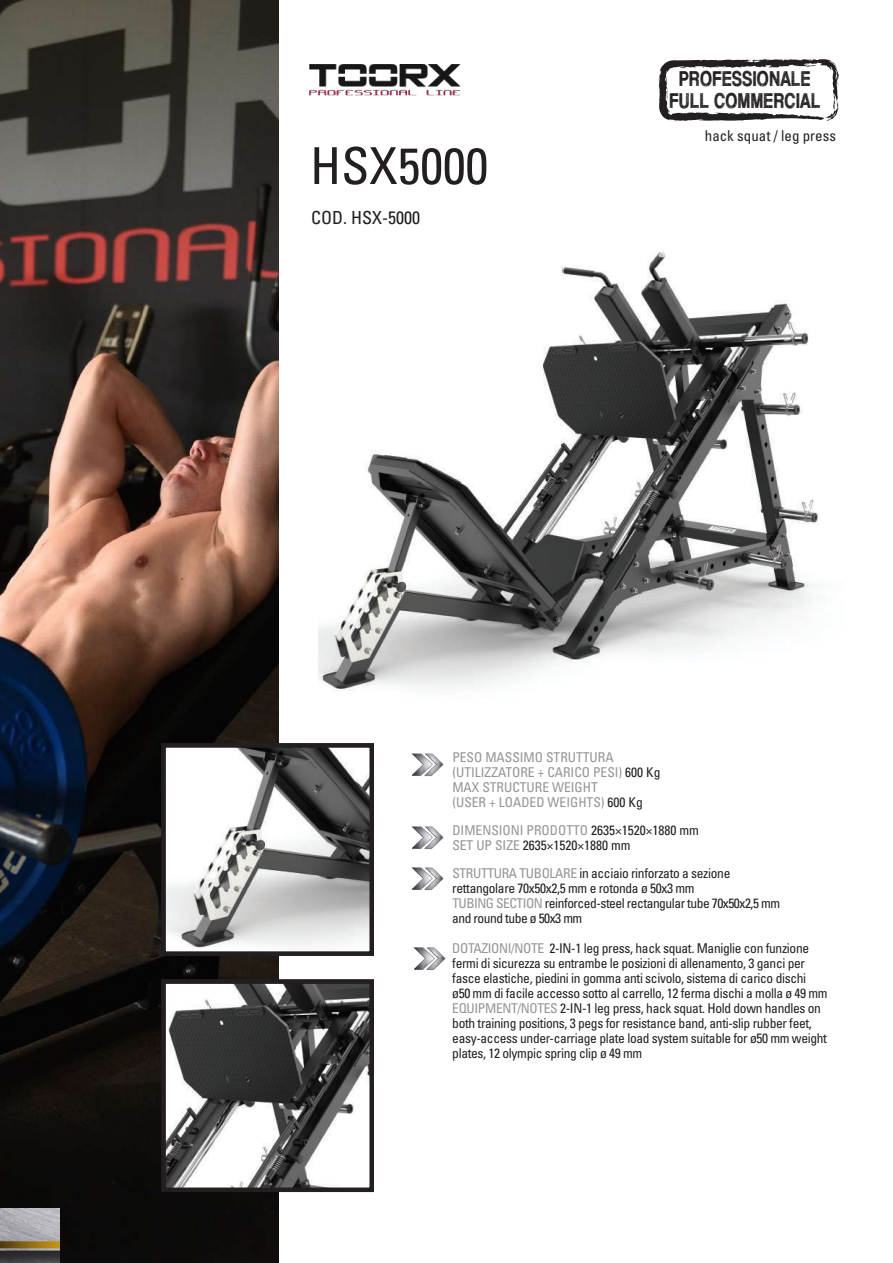
<style>
.page{position:relative;width:893px;height:1263px;background:#fff}
.page>*{position:absolute;margin:0;border:0;box-sizing:border-box;transform-origin:0 0}
.t1{font:condensed 50.85px "Univers LT Std";color:#231f20}
.t2{font:21.45px/21.3px "Thissideup";color:#231f20;text-align:center;scale:.95 1}
.t3{font:condensed 18px "Univers LT Std";color:#231f20}
.t4{font:condensed 15px "Univers LT Std";color:#231f20}
.t5{font:condensed 13.5px/15px "Univers LT Std";letter-spacing:-.025em;color:#231f20}
.t6{font:condensed 13.5px/15px "Univers LT Std";color:#939598}
.t7{font:condensed 13.5px/15px "Univers LT Std";color:#231f20}
.s1{color:#231f20}
.s2{color:#939598}
</style>
<div class="page">
<img style="left:319px;top:251px;width:500px;height:441px">
<img style="left:0;top:0;width:279px;height:1263px">
<img style="left:166px;top:748px;width:203px;height:203px">
<div style="left:161px;top:743px;width:213px;height:213px;border:4px solid #231f20"></div>
<img style="left:166px;top:984px;width:203px;height:203px">
<div style="left:161px;top:979px;width:213px;height:213px;border:4px solid #231f20"></div>
<img style="left:0;top:1209px;width:60px;height:54px">
<img style="left:411px;top:753px;width:33px;height:23px">
<img style="left:411px;top:826px;width:33px;height:23px">
<img style="left:411px;top:867px;width:33px;height:23px">
<img style="left:413px;top:947px;width:33px;height:23px">
<svg style="left:659px;top:59px;width:180px;height:62px"></svg>
<img style="left:309px;top:65px;width:152px;height:31px">
<h1 class="t1" style="left:310px;top:147px;width:180px">HSX5000</h1>
<h3 class="t3" style="left:311px;top:211px;width:110px">COD. HSX-5000</h3>
<h2 class="t2" style="left:669px;top:69px;width:161px">PROFESSIONALE<br>FULL COMMERCIAL</h2>
<p class="t4" style="left:705px;top:130px;width:133px">hack squat / leg press</p>
<p class="t6" style="left:452px;top:751px;width:210px">PESO MASSIMO STRUTTURA (UTILIZZATORE + CARICO PESI) <span class="s1">600 Kg<br></span>MAX STRUCTURE WEIGHT<br>(USER + LOADED WEIGHTS) <span class="s1">600 Kg</span></p>
<p class="t7" style="left:452px;top:824px;width:248px"><span class="s2">DIMENSIONI PRODOTTO</span> 2635×1520×1880 mm<br><span class="s2">SET UP SIZE</span> 2635×1520×1880 mm</p>
<p class="t5" style="left:452px;top:866px;width:329px"><span class="s2">STRUTTURA TUBOLARE</span> in acciaio rinforzato a sezione rettangolare 70x50x2,5 mm e rotonda ø 50x3 mm<br><span class="s2">TUBING SECTION</span> reinforced-steel rectangular tube 70x50x2,5 mm and round tube ø 50x3 mm</p>
<p class="t5" style="left:452px;top:941px;width:377px"><span class="s2">DOTAZIONI/NOTE</span> 2-IN-1 leg press, hack squat. Maniglie con funzione fermi di sicurezza su entrambe le posizioni di allenamento, 3 ganci per fasce elastiche, piedini in gomma anti scivolo, sistema di carico dischi<br>ø50 mm di facile accesso sotto al carrello, 12 ferma dischi a molla ø 49 mm <span class="s2">EQUIPMENT/NOTES</span> 2-IN-1 leg press, hack squat. Hold down handles on both training positions, 3 pegs for resistance band, anti-slip rubber feet, easy-access under-carriage plate load system suitable for ø50 mm weight plates, 12 olympic spring clip ø 49 mm</p>
</div>
